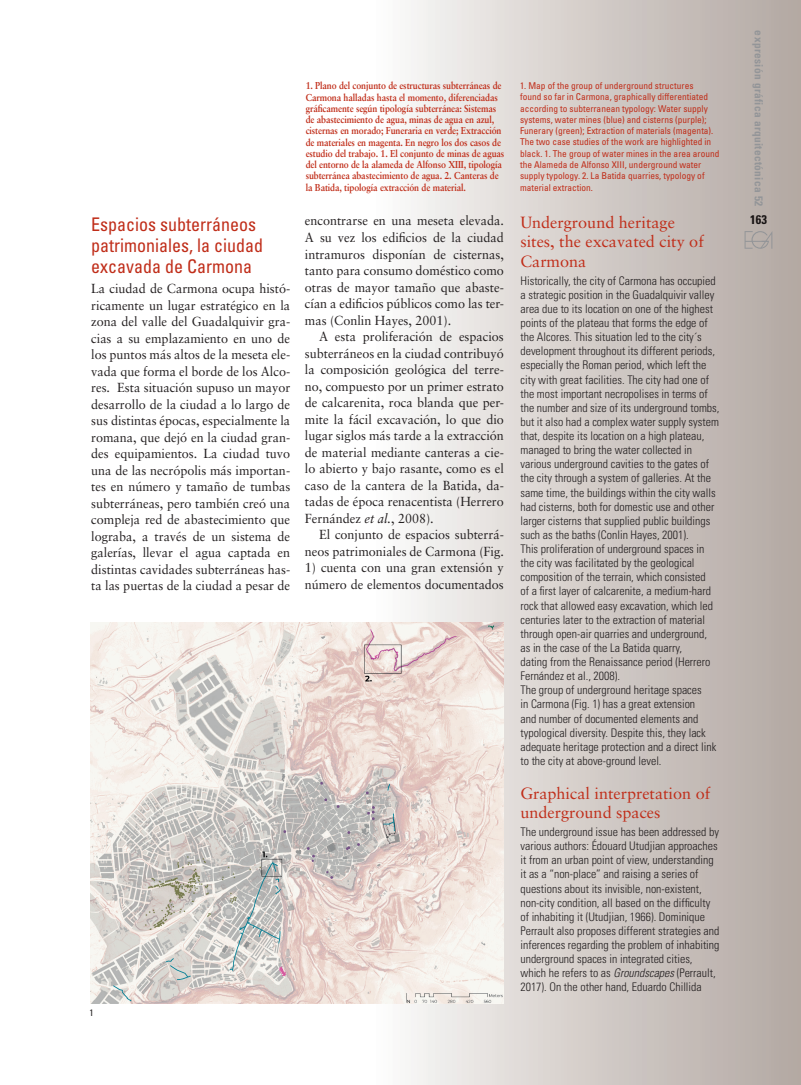
<style>
.page{position:relative;width:801px;height:1085px;background:#fff}
.page>*{position:absolute;margin:0;border:0;box-sizing:border-box;transform-origin:0 0}
.t1{font:condensed 18.75px/21.2px "Univers";color:#c02d19;scale:.96 1}
.t2{font:16.25px/19.5px "Sabon";color:#c02d19}
.t3{font:13.12px/16.5px "Sabon";color:#231f20;text-align:justify;scale:.96 1}
.t4{font:700 condensed 12.5px "Univers";color:#231f20}
.t5{font:300 condensed 11.88px/14.1px "Univers";color:#231f20}
.t6{font:700 condensed 11.25px "Univers";letter-spacing:.03em;color:#939598}
.t7{font:700 10px/11.2px "Sabon";letter-spacing:-.01em;color:#c02d19;scale:.89 1}
.t8{font:condensed 9.38px/11.2px "Univers";color:#c02d19}
.t9{font:condensed 9.38px "Univers";color:#231f20}
.s1{font-style:italic}
</style>
<div class="page">
<div style="left:372px;top:0;width:429px;height:1084px;background:linear-gradient(to right,#fbfbfa,#b1a6a0)"></div>
<svg style="left:744px;top:231px;width:28px;height:18px"></svg>
<img style="left:90px;top:622px;width:414px;height:381px">
<h1 class="t1" style="left:91px;top:213px;width:181px">Espacios subterráneos patrimoniales, la ciudad excavada de Carmona</h1>
<p class="t3" style="left:91px;top:280px;width:209px">La ciudad de Carmona ocupa histó&shy;ricamente un lugar estratégico en la zona del valle del Guadalquivir gra&shy;cias a su emplazamiento en uno de los puntos más altos de la meseta ele&shy;vada que forma el borde de los Alco&shy;res. Esta situación supuso un mayor desarrollo de la ciudad a lo largo de sus distintas épocas, especialmente la romana, que dejó en la ciudad gran&shy;des equipamientos. La ciudad tuvo una de las necrópolis más importan&shy;tes en número y tamaño de tumbas subterráneas, pero también creó una compleja red de abastecimiento que lograba, a través de un sistema de galerías, llevar el agua captada en distintas cavidades subterráneas has&shy;ta las puertas de la ciudad a pesar de</p>
<p class="t9" style="left:89px;top:1006px;width:6px">1</p>
<p class="t7" style="left:306px;top:80px;width:225px">1. Plano del conjunto de estructuras subterráneas de Carmona halladas hasta el momento, diferenciadas gráficamente según tipología subterránea: Sistemas de abastecimiento de agua, minas de agua en azul, cisternas en morado; Funeraria en verde; Extracción de materiales en magenta. En negro los dos casos de estudio del trabajo. 1. El conjunto de minas de aguas del entorno de la alameda de Alfonso XIII, tipología subterránea abastecimiento de agua. 2. Canteras de la Batida, tipología extracción de material.</p>
<p class="t8" style="left:520px;top:80px;width:201px">1. Map of the group of underground structures<br>found so far in Carmona, graphically differentiated according to subterranean typology: Water supply systems, water mines (blue) and cisterns (purple); Funerary (green); Extraction of materials (magenta).<br>The two case studies of the work are highlighted in black. 1. The group of water mines in the area around the Alameda de Alfonso XIII, underground water supply typology. 2. La Batida quarries, typology of material extraction.</p>
<p class="t3" style="left:305px;top:212px;width:209px">encontrarse en una meseta elevada.<br>A su vez los edificios de la ciudad intramuros disponían de cisternas, tanto para consumo doméstico como otras de mayor tamaño que abaste&shy;cían a edificios públicos como las ter&shy;mas (Conlin Hayes, 2001).</p>
<p class="t3" style="left:305px;top:328px;width:209px;text-indent:14px">A esta proliferación de espacios subterráneos en la ciudad contribuyó la composición geológica del terre&shy;no, compuesto por un primer estrato de calcarenita, roca blanda que per&shy;mite la fácil excavación, lo que dio lugar siglos más tarde a la extracción de material mediante canteras a cie&shy;lo abierto y bajo rasante, como es el caso de la cantera de la Batida, da&shy;tadas de época renacentista (Herrero Fernández <span class="s1">et al.</span>, 2008).</p>
<p class="t3" style="left:305px;top:526px;width:209px;text-align:right">El conjunto de espacios subterrá&shy;neos patrimoniales de Carmona (Fig.</p>
<p class="t3" style="left:305px;top:559px;width:209px">1) cuenta con una gran extensión y número de elementos documentados</p>
<h2 class="t2" style="left:520px;top:212px;width:185px">Underground heritage sites, the excavated city of<br>Carmona</h2>
<p class="t5" style="left:520px;top:273px;width:200px">Historically, the city of Carmona has occupied a strategic position in the Guadalquivir valley area due to its location on one of the highest points of the plateau that forms the edge of the Alcores. This situation led to the city´s development throughout its different periods, especially the Roman period, which left the city with great facilities. The city had one of the most important necropolises in terms of the number and size of its underground tombs, but it also had a complex water supply system that, despite its location on a high plateau, managed to bring the water collected in various underground cavities to the gates of the city through a system of galleries. At the same time, the buildings within the city walls had cisterns, both for domestic use and other larger cisterns that supplied public buildings such as the baths (Conlin Hayes, 2001).<br>This proliferation of underground spaces in the city was facilitated by the geological composition of the terrain, which consisted<br>of a first layer of calcarenite, a medium-hard rock that allowed easy excavation, which led centuries later to the extraction of material through open-air quarries and underground, as in the case of the La Batida quarry,<br>dating from the Renaissance period (Herrero Fernández et al., 2008).<br>The group of underground heritage spaces<br>in Carmona (Fig. 1) has a great extension<br>and number of documented elements and typological diversity. Despite this, they lack adequate heritage protection and a direct link to the city at above-ground level.</p>
<h2 class="t2" style="left:520px;top:783px;width:191px">Graphical interpretation of underground spaces</h2>
<p class="t5" style="left:520px;top:824px;width:200px">The underground issue has been addressed by various authors: Édouard Utudjian approaches it from an urban point of view, understanding it as a “non-place” and raising a series of questions about its invisible, non-existent, non-city condition, all based on the difficulty of inhabiting it (Utudjian, 1966). Dominique Perrault also proposes different strategies and inferences regarding the problem of inhabiting underground spaces in integrated cities, which he refers to as <span class="s1">Groundscapes</span> (Perrault, 2017). On the other hand, Eduardo Chillida</p>
<p class="t6" style="left:765px;top:30px;width:177px;rotate:90deg">expresión gráfica arquitectónica 52</p>
<p class="t4" style="left:750px;top:212px;width:18px">163</p>
</div>
